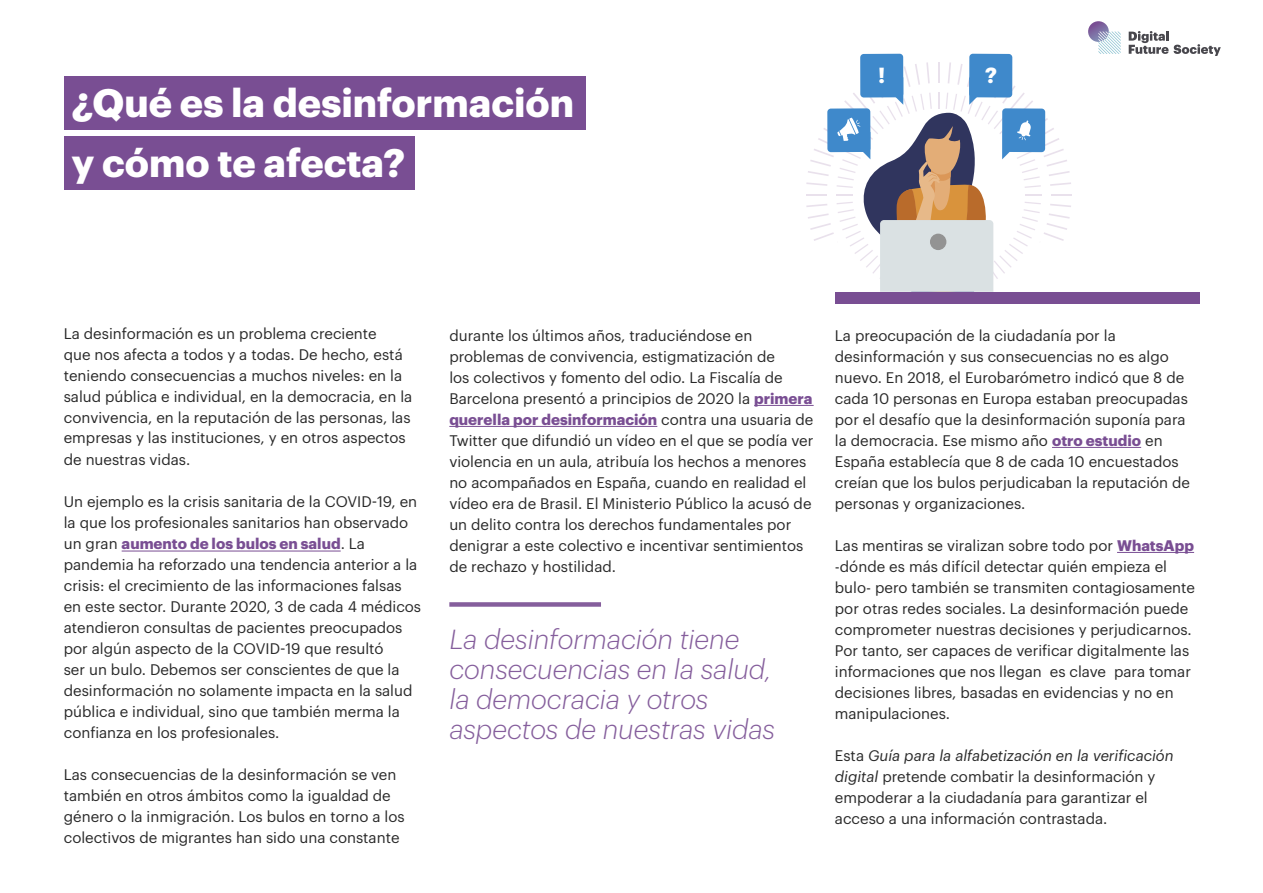
<style>
.page{position:relative;width:1263px;height:893px;background:#fff}
.page>*{position:absolute;margin:0;border:0;box-sizing:border-box;transform-origin:0 0}
.t1{font:700 39px/60px "Graphik";color:#fff}
.t2{font:italic 300 27px/30px "Graphik";color:#855e9c}
.t3{font:700 21.45px "Graphik";color:#fff}
.t4{font:15px/21px "Graphik";color:#292929}
.s1{font-weight:700;color:#794e93}
.s2{font-style:italic}
</style>
<div class="page">
<div style="left:64px;top:136px;width:351px;height:54px;background:#794e93"></div>
<div style="left:64px;top:77px;width:522px;height:53px;background:#794e93"></div>
<div style="left:969px;top:54px;width:43px;height:44px;background:#3f89cb;border-radius:4px"></div>
<div style="left:860px;top:54px;width:43px;height:44px;background:#3f89cb;border-radius:4px"></div>
<svg style="left:806px;top:62px;width:265px;height:230px"></svg>
<div style="left:930px;top:234px;width:16px;height:16px;background:#939393;border-radius:50%"></div>
<div style="left:835px;top:292px;width:364px;height:11px;background:#794e93"></div>
<svg style="left:1129px;top:31px;width:92px;height:25px"></svg>
<svg style="left:1088px;top:21px;width:33px;height:33px"></svg>
<hr style="left:122px;top:551px;width:219px;height:1px;background:#794e93">
<div style="left:449px;top:602px;width:152px;height:5px;background:#855e9c"></div>
<hr style="left:754px;top:405px;width:60px;height:1px;background:#794e93">
<hr style="left:449px;top:426px;width:208px;height:1px;background:#794e93">
<hr style="left:1052px;top:447px;width:89px;height:1px;background:#794e93">
<hr style="left:1117px;top:552px;width:77px;height:1px;background:#794e93">
<h1 class="t1" style="left:71px;top:69px;width:504px">¿Qué es la desinformación y cómo te afecta?</h1>
<h3 class="t3" style="left:878px;top:58px;width:9px">!</h3>
<h3 class="t3" style="left:985px;top:58px;width:13px">?</h3>
<p class="t4" style="left:64px;top:321px;width:350px">La desinformación es un problema creciente<br>que nos afecta a todos y a todas. De hecho, está teniendo consecuencias a muchos niveles: en la salud pública e individual, en la democracia, en la convivencia, en la reputación de las personas, las empresas y las instituciones, y en otros aspectos de nuestras vidas.</p>
<p class="t4" style="left:64px;top:489px;width:359px">Un ejemplo es la crisis sanitaria de la COVID-19, en la que los profesionales sanitarios han observado un gran <span class="s1">aumento de los bulos en salud</span>. La pandemia ha reforzado una tendencia anterior a la crisis: el crecimiento de las informaciones falsas en este sector. Durante 2020, 3 de cada 4 médicos atendieron consultas de pacientes preocupados por algún aspecto de la COVID-19 que resultó<br>ser un bulo. Debemos ser conscientes de que la desinformación no solamente impacta en la salud pública e individual, sino que también merma la confianza en los profesionales.</p>
<p class="t4" style="left:64px;top:762px;width:342px">Las consecuencias de la desinformación se ven también en otros ámbitos como la igualdad de género o la inmigración. Los bulos en torno a los colectivos de migrantes han sido una constante</p>
<p class="t4" style="left:449px;top:324px;width:366px">durante los últimos años, traduciéndose en problemas de convivencia, estigmatización de<br>los colectivos y fomento del odio. La Fiscalía de Barcelona presentó a principios de 2020 la <span class="s1">primera querella por desinformación</span> contra una usuaria de Twitter que difundió un vídeo en el que se podía ver violencia en un aula, atribuía los hechos a menores no acompañados en España, cuando en realidad el vídeo era de Brasil. El Ministerio Público la acusó de un delito contra los derechos fundamentales por denigrar a este colectivo e incentivar sentimientos de rechazo y hostilidad.</p>
<p class="t4" style="left:835px;top:324px;width:357px">La preocupación de la ciudadanía por la desinformación y sus consecuencias no es algo nuevo. En 2018, el Eurobarómetro indicó que 8 de cada 10 personas en Europa estaban preocupadas por el desafío que la desinformación suponía para la democracia. Ese mismo año <span class="s1">otro estudio</span> en España establecía que 8 de cada 10 encuestados creían que los bulos perjudicaban la reputación de personas y organizaciones.</p>
<p class="t4" style="left:835px;top:534px;width:362px">Las mentiras se viralizan sobre todo por <span class="s1">WhatsApp </span>-dónde es más difícil detectar quién empieza el bulo- pero también se transmiten contagiosamente por otras redes sociales. La desinformación puede comprometer nuestras decisiones y perjudicarnos.<br>Por tanto, ser capaces de verificar digitalmente las informaciones que nos llegan es clave para tomar decisiones libres, basadas en evidencias y no en manipulaciones.</p>
<p class="t4" style="left:835px;top:744px;width:340px">Esta <span class="s2">Guía para la alfabetización en la verificación digital</span> pretende combatir la desinformación y empoderar a la ciudadanía para garantizar el acceso a una información contrastada.</p>
<h2 class="t2" style="left:449px;top:623px;width:327px">La desinformación tiene consecuencias en la salud, la democracia y otros aspectos de nuestras vidas</h2>
</div>
